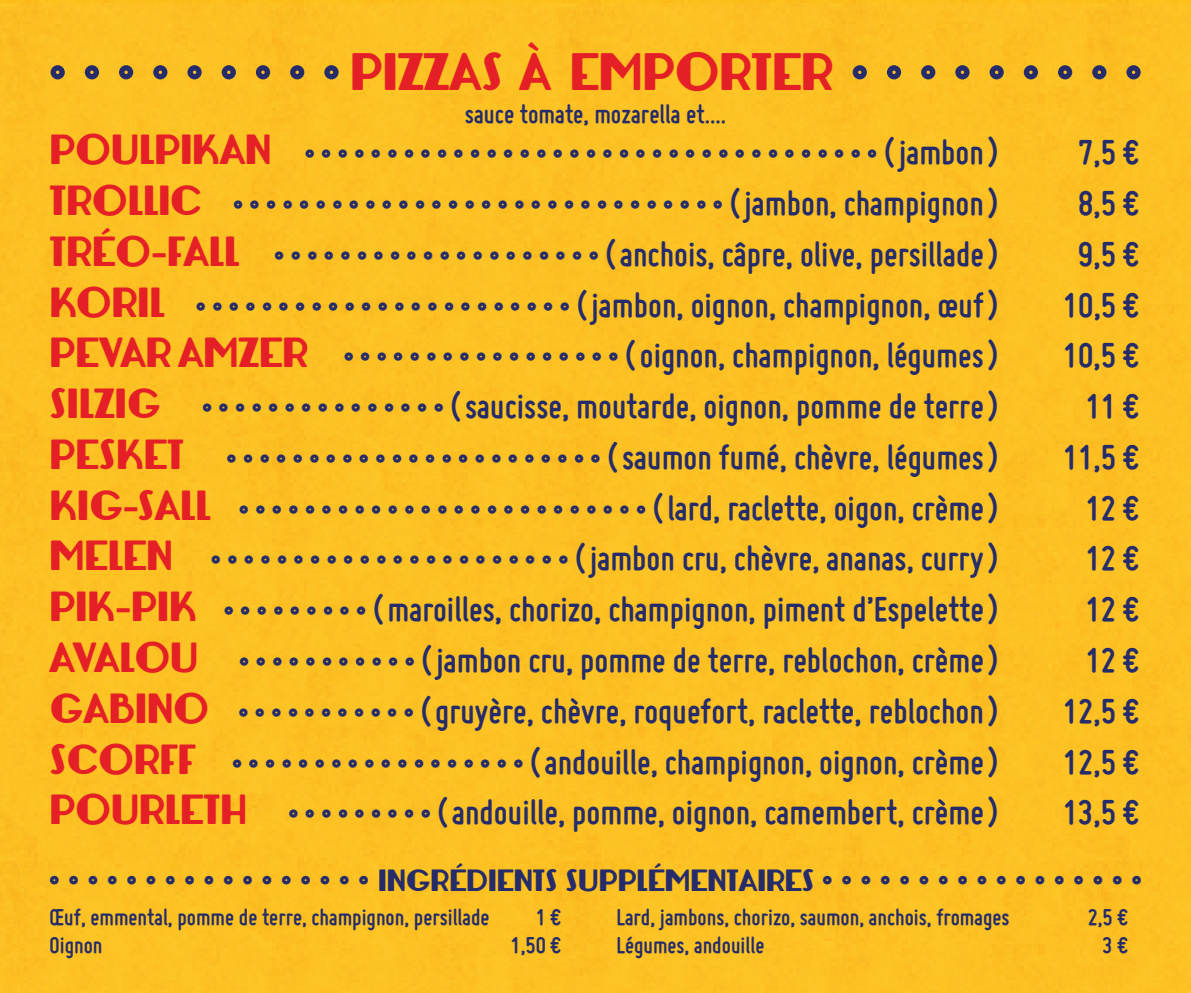
<style>
.page{position:relative;width:1191px;height:993px;background:#fff}
.page>*{position:absolute;margin:0;border:0;box-sizing:border-box;transform-origin:0 0}
.t1{font:700 63px "Miso";color:#252c69}
.t2{font:700 38.5px "Miso";color:#252c69}
.t3{font:700 36.75px "Miso";color:#252c69}
.t4{font:700 28px "Miso";color:#252c69}
.t5{font:700 24.5px "Miso";color:#252c69}
.s1{font-family:"Lemondrop";font-weight:400;font-size:42px;color:#e51f26}
.s2{font-family:"Lemondrop";font-weight:400;font-size:33.6px;color:#e51f26}
.s3{font-family:"Lemondrop";font-weight:400;font-size:24.5px}
</style>
<div class="page">
<div style="left:0;top:0;width:1191px;height:992px;background:#fcc123"></div>
<h1 class="t1" style="left:50px;top:34px;width:1093px">•••••••••<span class="s1">PIZZAS À EMPORTER</span> •••••••••</h1>
<p class="t4" style="left:465px;top:98px;width:263px">sauce tomate, mozarella et....</p>
<p class="t3" style="left:50px;top:132px;width:950px"><span class="s2">POULPIKAN</span> •••••••••••••••••••••••••••••••••••(jambon)</p>
<p class="t3" style="left:1078px;top:132px;width:62px">7,5 €</p>
<p class="t3" style="left:50px;top:182px;width:950px"><span class="s2">TROLLIC</span> ••••••••••••••••••••••••••••••(jambon,champignon)</p>
<p class="t3" style="left:1078px;top:182px;width:62px">8,5 €</p>
<p class="t3" style="left:50px;top:233px;width:950px"><span class="s2">TRÉO-FALL</span> • • • • • • • • • • • • • • • • • • • • (anchois, câpre, olive, persillade)</p>
<p class="t3" style="left:1078px;top:233px;width:62px">9,5 €</p>
<p class="t3" style="left:50px;top:284px;width:950px"><span class="s2">KORIL</span> •••••••••••••••••••••••(jambon,oignon,champignon,œuf)</p>
<p class="t3" style="left:1063px;top:284px;width:77px">10,5 €</p>
<p class="t3" style="left:50px;top:335px;width:950px"><span class="s2">PEVAR AMZER</span> • • • • • • • • • • • • • • • • • (oignon, champignon, légumes)</p>
<p class="t3" style="left:1062px;top:335px;width:77px">10,5 €</p>
<p class="t3" style="left:50px;top:385px;width:950px"><span class="s2">SILZIG</span> • • • • • • • • • • • • • • • (saucisse, moutarde, oignon, pomme de terre)</p>
<p class="t3" style="left:1085px;top:385px;width:55px">11 €</p>
<p class="t3" style="left:50px;top:436px;width:950px"><span class="s2">PESKET</span> •••••••••••••••••••••••(saumonfumé,chèvre,légumes)</p>
<p class="t3" style="left:1063px;top:436px;width:77px">11,5 €</p>
<p class="t3" style="left:50px;top:487px;width:950px"><span class="s2">KIG-SALL</span> •••••••••••••••••••••••••(lard,raclette,oigon,crème)</p>
<p class="t3" style="left:1085px;top:487px;width:55px">12 €</p>
<p class="t3" style="left:50px;top:537px;width:950px"><span class="s2">MELEN</span> ••••••••••••••••••••••(jamboncru,chèvre,ananas,curry)</p>
<p class="t3" style="left:1085px;top:537px;width:55px">12 €</p>
<p class="t3" style="left:50px;top:588px;width:950px"><span class="s2">PIK-PIK</span> • • • • • • • • • (maroilles, chorizo, champignon, piment d’Espelette)</p>
<p class="t3" style="left:1085px;top:588px;width:55px">12 €</p>
<p class="t3" style="left:50px;top:639px;width:950px"><span class="s2">AVALOU</span> • • • • • • • • • • • (jambon cru, pomme de terre, reblochon, crème)</p>
<p class="t3" style="left:1085px;top:639px;width:55px">12 €</p>
<p class="t3" style="left:50px;top:690px;width:950px"><span class="s2">GABINO</span> • • • • • • • • • • • (gruyère, chèvre, roquefort, raclette, reblochon)</p>
<p class="t3" style="left:1063px;top:690px;width:77px">12,5 €</p>
<p class="t3" style="left:50px;top:740px;width:950px"><span class="s2">SCORFF</span> • • • • • • • • • • • • • • • • • • (andouille, champignon, oignon, crème)</p>
<p class="t3" style="left:1063px;top:740px;width:77px">12,5 €</p>
<p class="t3" style="left:50px;top:791px;width:950px"><span class="s2">POURLETH</span> • • • • • • • • • (andouille, pomme, oignon, camembert, crème)</p>
<p class="t3" style="left:1063px;top:791px;width:77px">13,5 €</p>
<p class="t2" style="left:50px;top:856px;width:1093px">••••••••••••••••• <span class="s3">INGRÉDIENTS SUPPLÉMENTAIRES</span> •••••••••••••••••</p>
<p class="t5" style="left:50px;top:903px;width:441px">Œuf, emmental, pomme de terre, champignon, persillade</p>
<p class="t5" style="left:536px;top:903px;width:27px">1€</p>
<p class="t5" style="left:50px;top:931px;width:54px">Oignon</p>
<p class="t5" style="left:510px;top:931px;width:52px">1,50 €</p>
<p class="t5" style="left:616px;top:903px;width:394px">Lard, jambons, chorizo, saumon, anchois, fromages</p>
<p class="t5" style="left:1087px;top:903px;width:41px">2,5 €</p>
<p class="t5" style="left:616px;top:931px;width:149px">Légumes, andouille</p>
<p class="t5" style="left:1102px;top:931px;width:27px">3€</p>
</div>
